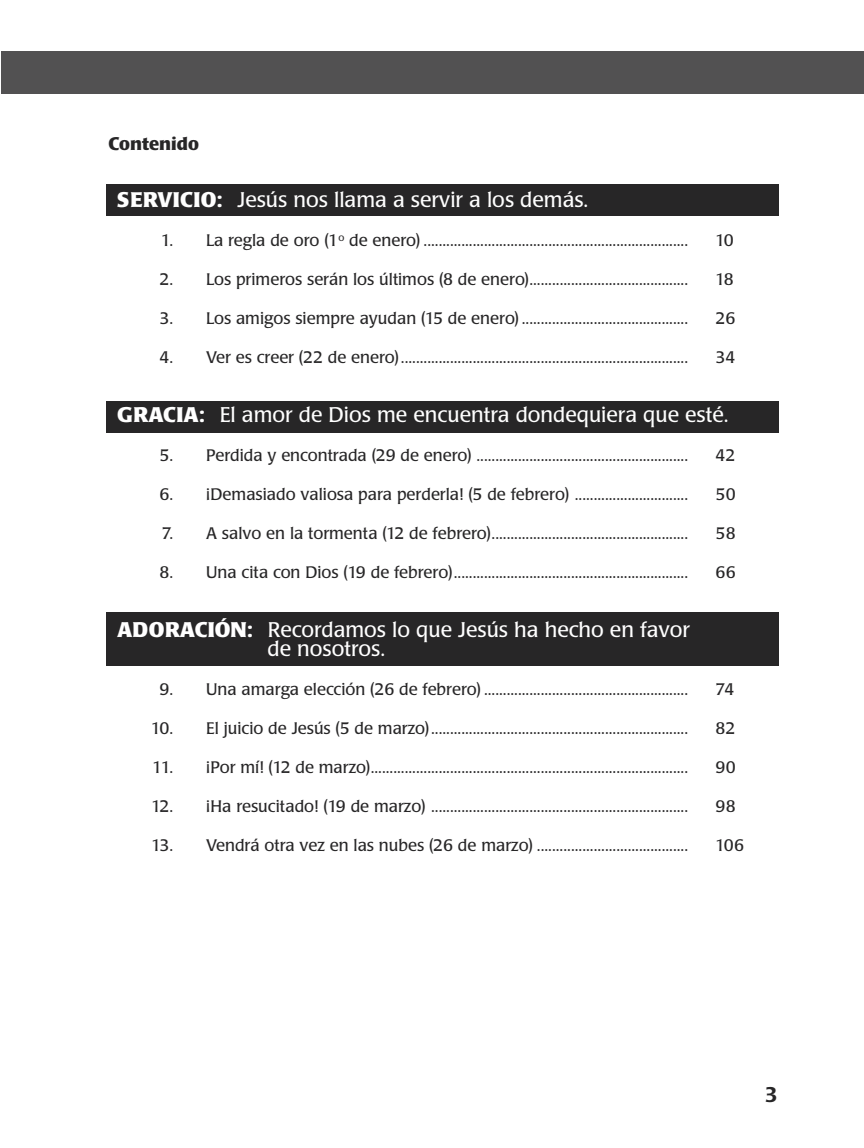
<style>
.page{position:relative;width:864px;height:1148px;background:#fff}
.page>*{position:absolute;margin:0;border:0;box-sizing:border-box;transform-origin:0 0}
.t1{font:21px/19.5px "Poppl Laudatio";color:#fff}
.t2{font:500 21px "Poppl Laudatio";color:#272627}
.t3{font:700 18px "Poppl Laudatio";color:#272627}
.t4{font:16.5px "Poppl Laudatio";color:#272627}
.s1{font-weight:700}
</style>
<div class="page">
<div style="left:1px;top:51px;width:863px;height:43px;background:#525152"></div>
<div style="left:106px;top:612px;width:673px;height:54px;background:#272627"></div>
<div style="left:106px;top:401px;width:673px;height:31px;background:#272627"></div>
<div style="left:106px;top:184px;width:673px;height:31px;background:#272627"></div>
<p class="t3" style="left:108px;top:137px;width:92px">Contenido</p>
<p class="t1" style="left:117px;top:192px;width:473px"><span class="s1">SERVICIO:</span> Jesús nos llama a servir a los demás.</p>
<p class="t4" style="left:161px;top:234px;width:529px">1. La regla de oro (1<sup>o</sup> de enero) ......................................................................</p>
<p class="t4" style="left:716px;top:234px;width:20px">10</p>
<p class="t4" style="left:159px;top:273px;width:530px">2. Los primeros serán los últimos (8 de enero)..........................................</p>
<p class="t4" style="left:716px;top:273px;width:20px">18</p>
<p class="t4" style="left:159px;top:312px;width:530px">3. Los amigos siempre ayudan (15 de enero) ............................................</p>
<p class="t4" style="left:716px;top:312px;width:21px">26</p>
<p class="t4" style="left:159px;top:351px;width:530px">4. Ver es creer (22 de enero)............................................................................</p>
<p class="t4" style="left:716px;top:351px;width:21px">34</p>
<p class="t1" style="left:117px;top:407px;width:613px"><span class="s1">GRACIA:</span> El amor de Dios me encuentra dondequiera que esté.</p>
<p class="t4" style="left:159px;top:449px;width:530px">5. Perdida y encontrada (29 de enero) ........................................................</p>
<p class="t4" style="left:716px;top:449px;width:21px">42</p>
<p class="t4" style="left:159px;top:488px;width:530px">6. ¡Demasiado valiosa para perderla! (5 de febrero) ..............................</p>
<p class="t4" style="left:716px;top:488px;width:22px">50</p>
<p class="t4" style="left:162px;top:527px;width:528px">7. A salvo en la tormenta (12 de febrero)....................................................</p>
<p class="t4" style="left:716px;top:527px;width:22px">58</p>
<p class="t4" style="left:159px;top:566px;width:530px">8. Una cita con Dios (19 de febrero)..............................................................</p>
<p class="t4" style="left:716px;top:566px;width:22px">66</p>
<p class="t1" style="left:268px;top:621px;width:424px;text-indent:-150px"><span class="s1">ADORACIÓN:</span> Recordamos lo que Jesús ha hecho en favor de nosotros.</p>
<p class="t4" style="left:159px;top:683px;width:530px">9. Una amarga elección (26 de febrero) ......................................................</p>
<p class="t4" style="left:716px;top:683px;width:20px">74</p>
<p class="t4" style="left:151px;top:722px;width:539px">10. El juicio de Jesús (5 de marzo)....................................................................</p>
<p class="t4" style="left:716px;top:722px;width:21px">82</p>
<p class="t4" style="left:152px;top:761px;width:537px">11. ¡Por mí! (12 de marzo)....................................................................................</p>
<p class="t4" style="left:716px;top:761px;width:22px">90</p>
<p class="t4" style="left:151px;top:800px;width:538px">12. ¡Ha resucitado! (19 de marzo) ....................................................................</p>
<p class="t4" style="left:716px;top:800px;width:22px">98</p>
<p class="t4" style="left:151px;top:839px;width:538px">13. Vendrá otra vez en las nubes (26 de marzo) ........................................</p>
<p class="t4" style="left:716px;top:839px;width:30px">106</p>
<p class="t2" style="left:765px;top:1086px;width:14px">3</p>
</div>
